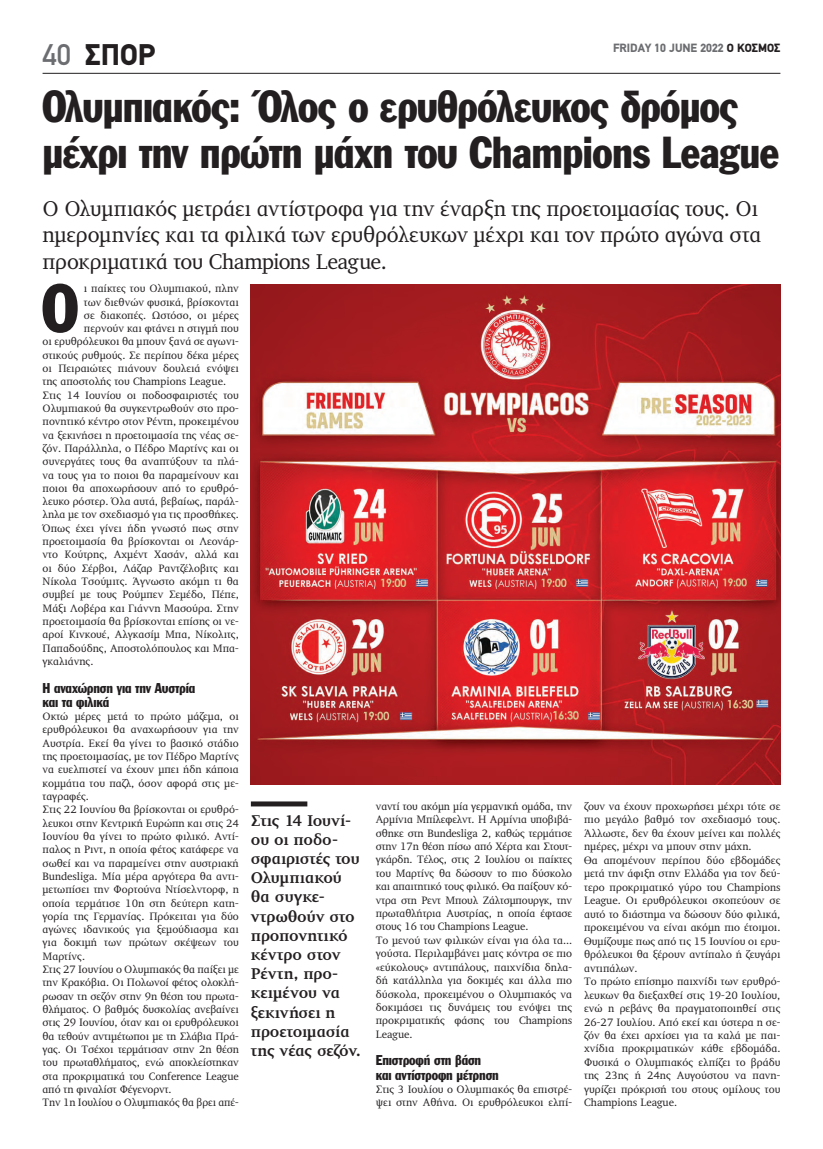
<style>
.page{position:relative;width:823px;height:1149px;background:#fff}
.page>*{position:absolute;margin:0;border:0;box-sizing:border-box;transform-origin:0 0}
.t1{font:66.6px "Franklin Gothic Greek Cond";color:#231f20}
.t2{font:44px/46px "Franklin Gothic Greek Cond";letter-spacing:-.015em;color:#231f20}
.t3{font:900 30px "PF Din Text";color:#231f20}
.t4{font:22px/26.4px "PF Diplomat";letter-spacing:-.015em;color:#231f20}
.t5{font:700 16px/19.2px "PF Diplomat";letter-spacing:-.015em;color:#231f20}
.t6{font:14px/14.2px "Franklin Gothic Greek Cond";letter-spacing:-.01em;color:#231f20}
.t7{font:900 12px "PF Din Text";color:#6c6d70}
.t8{font:11px/13.3px "PF Diplomat";color:#231f20}
.s1{font-weight:500;color:#6c6d70}
.s2{color:#231f20}
</style>
<div class="page">
<hr style="left:43px;top:73px;width:737px;height:1px;background:#231f20">
<div style="left:251px;top:801px;width:56px;height:5px;background:#231f20"></div>
<img style="left:250px;top:284px;width:530px;height:500px">
<h3 class="t3" style="left:43px;top:37px;width:114px"><span class="s1">40</span> ΣΠΟΡ</h3>
<p class="t7" style="left:612px;top:40px;width:169px">FRIDAY 10 JUNE 2022 <span class="s2">Ο ΚΟΣΜΟΣ</span></p>
<h2 class="t2" style="left:43px;top:83px;width:737px">Ολυμπιακός: Όλος ο ερυθρόλευκος δρόμος μέχρι την πρώτη μάχη του Champions League</h2>
<h3 class="t4" style="left:43px;top:195px;width:719px">Ο Ολυμπιακός μετράει αντίστροφα για την έναρξη της προετοιμασίας τους. Οι ημερομηνίες και τα φιλικά των ερυθρόλευκων μέχρι και τον πρώτο αγώνα στα προκριματικά του Champions League.</h3>
<h1 class="t1" style="left:42px;top:270px;width:38px">Ο</h1>
<p class="t8" style="left:84px;top:282px;width:156px">ι παίκτες του Ολυμπιακού, πλην</p>
<p class="t8" style="left:84px;top:295px;width:156px">των διεθνών φυσικά, βρίσκονται</p>
<p class="t8" style="left:84px;top:308px;width:156px">σε διακοπές. Ωστόσο, οι μέρες</p>
<p class="t8" style="left:84px;top:322px;width:156px">περνούν και φτάνει η στιγμή που</p>
<p class="t8" style="left:43px;top:335px;width:198px">οι ερυθρόλευκοι θα μπουν ξανά σε αγωνι-</p>
<p class="t8" style="left:43px;top:348px;width:198px">στικούς ρυθμούς. Σε περίπου δέκα μέρες</p>
<p class="t8" style="left:43px;top:362px;width:198px">οι Πειραιώτες πιάνουν δουλειά ενόψει</p>
<p class="t8" style="left:43px;top:375px;width:185px">της αποστολής του Champions League.</p>
<p class="t8" style="left:43px;top:388px;width:198px">Στις 14 Ιουνίου οι ποδοσφαιριστές του</p>
<p class="t8" style="left:43px;top:402px;width:198px">Ολυμπιακού θα συγκεντρωθούν στο προ-</p>
<p class="t8" style="left:43px;top:415px;width:198px">πονητικό κέντρο στον Ρέντη, προκειμένου</p>
<p class="t8" style="left:43px;top:428px;width:198px">να ξεκινήσει η προετοιμασία της νέας σε-</p>
<p class="t8" style="left:43px;top:441px;width:198px">ζόν. Παράλληλα, ο Πέδρο Μαρτίνς και οι</p>
<p class="t8" style="left:43px;top:455px;width:198px">συνεργάτες τους θα αναπτύξουν τα πλά-</p>
<p class="t8" style="left:43px;top:468px;width:198px">να τους για το ποιοι θα παραμείνουν και</p>
<p class="t8" style="left:43px;top:481px;width:198px">ποιοι θα αποχωρήσουν από το ερυθρό-</p>
<p class="t8" style="left:43px;top:495px;width:198px">λευκο ρόστερ. Όλα αυτά, βεβαίως, παράλ-</p>
<p class="t8" style="left:43px;top:508px;width:198px">ληλα με τον σχεδιασμό για τις προσθήκες.</p>
<p class="t8" style="left:43px;top:521px;width:198px">Όπως έχει γίνει ήδη γνωστό πως στην</p>
<p class="t8" style="left:43px;top:535px;width:198px">προετοιμασία θα βρίσκονται οι Λεονάρ-</p>
<p class="t8" style="left:43px;top:548px;width:198px">ντο Κούτρης, Αχμέντ Χασάν, αλλά και</p>
<p class="t8" style="left:43px;top:561px;width:198px">οι δύο Σέρβοι, Λάζαρ Ραντζέλοβιτς και</p>
<p class="t8" style="left:43px;top:575px;width:198px">Νίκολα Τσούμιτς. Άγνωστο ακόμη τι θα</p>
<p class="t8" style="left:43px;top:588px;width:198px">συμβεί με τους Ρούμπεν Σεμέδο, Πέπε,</p>
<p class="t8" style="left:43px;top:601px;width:198px">Μάξι Λοβέρα και Γιάννη Μασούρα. Στην</p>
<p class="t8" style="left:43px;top:614px;width:198px">προετοιμασία θα βρίσκονται επίσης οι νε-</p>
<p class="t8" style="left:43px;top:628px;width:198px">αροί Κινκουέ, Αλγκασίμ Μπα, Νίκολιτς,</p>
<p class="t8" style="left:43px;top:641px;width:198px">Παπαδούδης, Αποστολόπουλος και Μπα-</p>
<p class="t8" style="left:43px;top:654px;width:52px">γκαλιάνης.</p>
<p class="t6" style="left:43px;top:680px;width:154px">Η αναχώρηση για την Αυστρία και τα φιλικά</p>
<p class="t8" style="left:43px;top:709px;width:198px">Οκτώ μέρες μετά το πρώτο μάζεμα, οι ερυθρόλευκοι θα αναχωρήσουν για την Αυστρία. Εκεί θα γίνει το βασικό στάδιο της προετοιμασίας, με τον Πέδρο Μαρτίνς να ευελπιστεί να έχουν μπει ήδη κάποια κομμάτια του παζλ, όσον αφορά στις με&shy;ταγραφές.<br>Στις 22 Ιουνίου θα βρίσκονται οι ερυθρό&shy;λευκοι στην Κεντρική Ευρώπη και στις 24<br>Ιουνίου θα γίνει το πρώτο φιλικό. Αντί&shy;παλος η Ριντ, η οποία φέτος κατάφερε να σωθεί και να παραμείνει στην αυστριακή Bundesliga. Μία μέρα αργότερα θα αντι&shy;μετωπίσει την Φορτούνα Ντίσελντορφ, η οποία τερμάτισε 10η στη δεύτερη κατη&shy;γορία της Γερμανίας. Πρόκειται για δύο αγώνες ιδανικούς για ξεμούδιασμα και για δοκιμή των πρώτων σκέψεων του Μαρτίνς.<br>Στις 27 Ιουνίου ο Ολυμπιακός θα παίξει με την Κρακόβια. Οι Πολωνοί φέτος ολοκλή&shy;ρωσαν τη σεζόν στην 9η θέση του πρωτα&shy;θλήματος. Ο βαθμός δυσκολίας ανεβαίνει στις 29 Ιουνίου, όταν και οι ερυθρόλευκοι θα τεθούν αντιμέτωποι με τη Σλάβια Πρά&shy;γας. Οι Τσέχοι τερμάτισαν στην 2η θέση του πρωταθλήματος, ενώ αποκλείστηκαν στα προκριματικά του Conference League από τη φιναλίστ Φέγενορντ.<br>Την 1η Ιουλίου ο Ολυμπιακός θα βρει απέ-</p>
<h3 class="t5" style="left:251px;top:810px;width:111px">Στις 14 Ιουνί&shy;ου οι ποδο&shy;σφαιριστές του<br>Ολυμπιακού θα συγκε&shy;ντρωθούν στο προπονητικό κέντρο στον<br>Ρέντη, προ&shy;κειμένου να ξεκινήσει η προετοιμασία της νέας σεζόν.</h3>
<p class="t8" style="left:375px;top:799px;width:198px">ναντί του ακόμη μία γερμανική ομάδα, την Αρμίνια Μπίλεφελντ. Η Αρμίνια υποβιβά&shy;σθηκε στη Bundesliga 2, καθώς τερμάτισε στην 17η θέση πίσω από Χέρτα και Στουτ&shy;γκάρδη. Τέλος, στις 2 Ιουλίου οι παίκτες του Μαρτίνς θα δώσουν το πιο δύσκολο και απαιτητικό τους φιλικό. Θα παίξουν κό&shy;ντρα στη Ρεντ Μπουλ Ζάλτσμπουργκ, την πρωταθλήτρια Αυστρίας, η οποία έφτασε στους 16 του Champions League.<br>Το μενού των φιλικών είναι για όλα τα... γούστα. Περιλαμβάνει ματς κόντρα σε πιο «εύκολους» αντιπάλους, παιχνίδια δηλα&shy;δή κατάλληλα για δοκιμές και άλλα πιο δύσκολα, προκειμένου ο Ολυμπιακός να δοκιμάσει τις δυνάμεις του ενόψει της προκριματικής φάσης του Champions League.</p>
<p class="t6" style="left:375px;top:1053px;width:124px">Επιστροφή στη βάση και αντίστροφη μέτρηση</p>
<p class="t8" style="left:375px;top:1082px;width:198px">Στις 3 Ιουλίου ο Ολυμπιακός θα επιστρέ&shy;ψει στην Αθήνα. Οι ερυθρόλευκοι ελπί-</p>
<p class="t8" style="left:583px;top:799px;width:198px">ζουν να έχουν προχωρήσει μέχρι τότε σε πιο μεγάλο βαθμό τον σχεδιασμό τους.<br>Άλλωστε, δεν θα έχουν μείνει και πολλές ημέρες, μέχρι να μπουν στην μάχη.<br>Θα απομένουν περίπου δύο εβδομάδες μετά την άφιξη στην Ελλάδα για τον δεύ&shy;τερο προκριματικό γύρο του Champions League. Οι ερυθρόλευκοι σκοπεύουν σε αυτό το διάστημα να δώσουν δύο φιλικά, προκειμένου να είναι ακόμη πιο έτοιμοι.<br>Θυμίζουμε πως από τις 15 Ιουνίου οι ερυ&shy;θρόλευκοι θα ξέρουν αντίπαλο ή ζευγάρι αντιπάλων.<br>Το πρώτο επίσημο παιχνίδι των ερυθρό&shy;λευκων θα διεξαχθεί στις 19-20 Ιουλίου, ενώ η ρεβάνς θα πραγματοποιηθεί στις 26-27 Ιουλίου. Από εκεί και ύστερα η σε&shy;ζόν θα έχει αρχίσει για τα καλά με παι&shy;χνίδια προκριματικών κάθε εβδομάδα.<br>Φυσικά ο Ολυμπιακός ελπίζει το βράδυ της 23ης ή 24ης Αυγούστου να πανη&shy;γυρίζει πρόκρισή του στους ομίλους του Champions League.</p>
</div>
